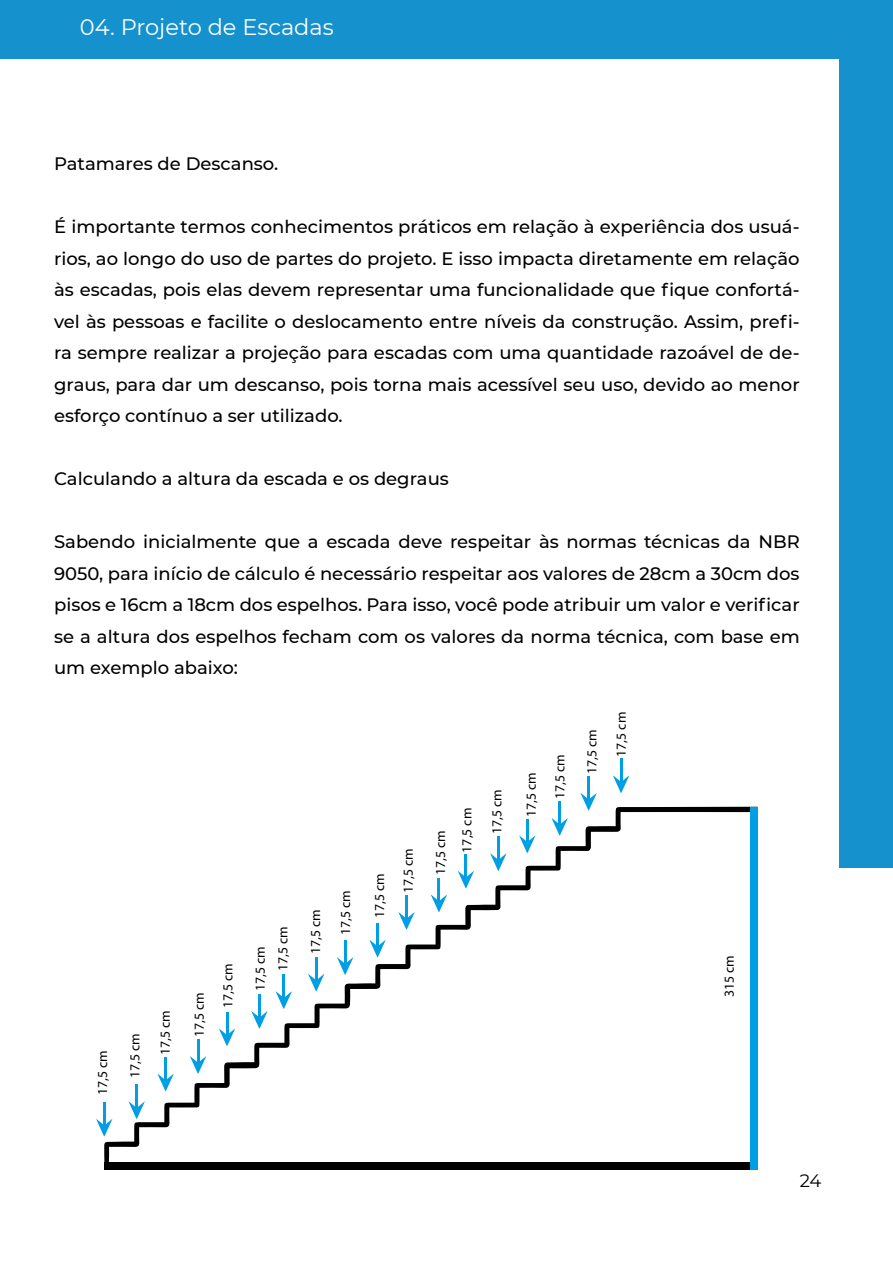
<style>
.page{position:relative;width:893px;height:1263px;background:#fff}
.page>*{position:absolute;margin:0;border:0;box-sizing:border-box;transform-origin:0 0}
.t1{font:22.5px "Montserrat";color:#fffffd}
.t2{font:500 18px/31.5px "Montserrat";color:#000;text-align:justify}
.t3{font:18px "Montserrat";color:#000}
.t4{font:13.8px/28.7px "Myriad Pro";color:#000}
</style>
<div class="page">
<div style="left:0;top:0;width:893px;height:59px;background:#1591ce"></div>
<div style="left:839px;top:52px;width:54px;height:816px;background:#1591ce"></div>
<div style="left:104px;top:1162px;width:653px;height:7px;background:#000"></div>
<svg style="left:96px;top:776px;width:662px;height:390px"></svg>
<hr style="left:620px;top:759px;width:2px;height:24px;background:#009fe3">
<p class="t1" style="left:80px;top:12px;width:255px">04. Projeto de Escadas</p>
<p class="t2" style="left:54px;top:147px;width:226px">Patamares de Descanso.</p>
<p class="t2" style="left:54px;top:210px;width:747px">É importante termos conhecimentos práticos em relação à experiência dos usuá&shy;rios, ao longo do uso de partes do projeto. E isso impacta diretamente em relação às escadas, pois elas devem representar uma funcionalidade que fique confortá&shy;vel às pessoas e facilite o deslocamento entre níveis da construção. Assim, prefi&shy;ra sempre realizar a projeção para escadas com uma quantidade razoável de de&shy;graus, para dar um descanso, pois torna mais acessível seu uso, devido ao menor esforço contínuo a ser utilizado.</p>
<p class="t2" style="left:54px;top:462px;width:396px">Calculando a altura da escada e os degraus</p>
<p class="t2" style="left:54px;top:525px;width:747px">Sabendo inicialmente que a escada deve respeitar às normas técnicas da NBR 9050, para início de cálculo é necessário respeitar aos valores de 28cm a 30cm dos pisos e 16cm a 18cm dos espelhos. Para isso, você pode atribuir um valor e verificar se a altura dos espelhos fecham com os valores da norma técnica, com base em um exemplo abaixo:</p>
<p class="t4" style="left:88px;top:1095px;width:46px;rotate:-90deg">17,5 cm</p>
<p class="t4" style="left:120px;top:1055px;width:46px;line-height:30.2px;text-indent:-23px;rotate:-90deg">17,5 cm<br>17,5 cm</p>
<p class="t4" style="left:185px;top:1008px;width:46px;text-indent:-29px;rotate:-90deg">17,5 cm<br>17,5 cm</p>
<p class="t4" style="left:248px;top:971px;width:46px;line-height:23px;text-indent:-20px;rotate:-90deg">17,5 cm<br>17,5 cm</p>
<p class="t4" style="left:300px;top:935px;width:46px;line-height:30.2px;text-indent:-18px;rotate:-90deg">17,5 cm<br>17,5 cm</p>
<p class="t4" style="left:365px;top:893px;width:46px;text-indent:-25px;rotate:-90deg">17,5 cm<br>17,5 cm</p>
<p class="t4" style="left:427px;top:852px;width:46px;line-height:26.4px;text-indent:-23px;rotate:-90deg">17,5 cm<br>17,5 cm</p>
<p class="t4" style="left:482px;top:834px;width:46px;rotate:-90deg">17,5 cm</p>
<p class="t4" style="left:516px;top:799px;width:46px;text-indent:-18px;rotate:-90deg">17,5 cm<br>17,5 cm</p>
<p class="t4" style="left:577px;top:774px;width:46px;rotate:-90deg">17,5 cm</p>
<p class="t4" style="left:607px;top:757px;width:46px;rotate:-90deg">17,5 cm</p>
<p class="t4" style="left:714px;top:997px;width:43px;rotate:-90deg">315 cm</p>
<p class="t3" style="left:800px;top:1168px;width:23px">24</p>
</div>
